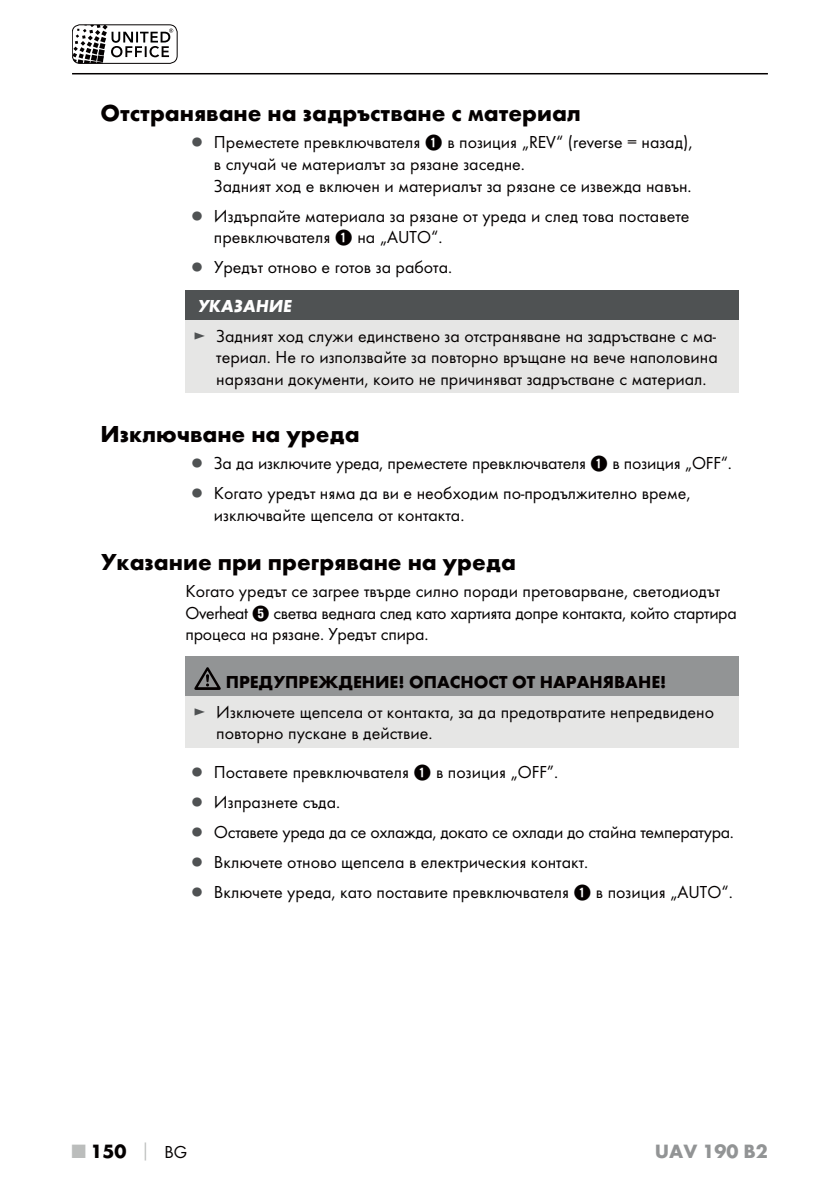
<style>
.page{position:relative;width:840px;height:1191px;background:#fff}
.page>*{position:absolute;margin:0;border:0;box-sizing:border-box;transform-origin:0 0}
.t1{font:700 24px "Futura";color:#040000}
.t2{font:700 20px "Futura";color:#929495}
.t3{font:700 20px "Futura";color:#040000}
.t4{font:18px/21.6px "Futura Boo";color:#040000}
.t5{font:18px "Futura Boo";letter-spacing:-.02em;color:#040000}
.t6{font:700 18px "Futura";color:#040000}
.t7{font:italic 700 18px "Futura";color:#fff}
.s1{color:#4f5253}
.s2{font-family:"Hako PI Nummern"}
.s3{color:#bbbdbc}
.s4{font-size:18px;color:#bbbdbc}
.s5{font-family:"Futura Boo";font-weight:400;font-size:18px}
</style>
<div class="page">
<hr style="left:72px;top:73px;width:695px;height:1px;background:#040000">
<svg style="left:72px;top:25px;width:101px;height:38px"></svg>
<div style="left:72px;top:25px;width:105px;height:39px;border:1px solid #040000;border-radius:8px"></div>
<div style="left:185px;top:290px;width:553px;height:30px;background:#4f5253"></div>
<div style="left:185px;top:320px;width:553px;height:73px;background:#e6e6e5"></div>
<div style="left:185px;top:656px;width:553px;height:40px;background:#929495"></div>
<div style="left:185px;top:696px;width:553px;height:51px;background:#e6e6e5"></div>
<svg style="left:194px;top:667px;width:26px;height:23px"></svg>
<h1 class="t1" style="left:100px;top:104px;width:481px">Отстраняване на задръстване с материал</h1>
<p class="t4" style="left:214px;top:132px;width:480px;text-indent:-23px"><span class="s1">●</span> Преместете превключвателя <span class="s2">1</span> в позиция „REV“ (reverse = назад), в случай че материалът за рязане заседне.<br>Задният ход е включен и материалът за рязане се извежда навън.</p>
<p class="t4" style="left:214px;top:206px;width:477px;text-indent:-23px"><span class="s1">●</span> Издърпайте материала за рязане от уреда и след това поставете превключвателя <span class="s2">1</span> на „AUTO“.</p>
<p class="t4" style="left:191px;top:257px;width:262px"><span class="s1">●</span> Уредът отново е готов за работа.</p>
<p class="t7" style="left:198px;top:300px;width:95px">УКАЗАНИЕ</p>
<p class="t4" style="left:216px;top:326px;width:502px;text-align:justify;text-indent:-23px"><span class="s1">►</span> Задният ход служи единствено за отстраняване на задръстване с ма&shy;териал. Не го използвайте за повторно връщане на вече наполовина нарязани документи, които не причиняват задръстване с материал.</p>
<h1 class="t1" style="left:100px;top:424px;width:261px">Изключване на уреда</h1>
<p class="t4" style="left:191px;top:453px;width:542px"><span class="s1">●</span> За да изключите уреда, преместете превключвателя <span class="s2">1</span> в позиция „OFF“.</p>
<p class="t4" style="left:214px;top:483px;width:478px;text-indent:-23px"><span class="s1">●</span> Когато уредът няма да ви е необходим по-продължително време, изключвайте щепсела от контакта.</p>
<h1 class="t1" style="left:100px;top:552px;width:417px">Указание при прегряване на уреда</h1>
<p class="t4" style="left:185px;top:581px;width:552px">Когато уредът се загрее твърде силно поради претоварване, светодиодът<br>Overheat <span class="s2">5</span> светва веднага след като хартията допре контакта, който стартира процеса на рязане. Уредът спира.</p>
<p class="t6" style="left:225px;top:675px;width:442px">ПРЕДУПРЕЖДЕНИЕ! ОПАСНОСТ ОТ НАРАНЯВАНЕ!</p>
<p class="t4" style="left:216px;top:701px;width:499px;text-indent:-23px"><span class="s1">►</span> Изключете щепсела от контакта, за да предотвратите непредвидено повторно пускане в действие.</p>
<p class="t4" style="left:191px;top:762px;width:368px"><span class="s1">●</span> Поставете превключвателя <span class="s2">1</span> в позиция „OFF”.</p>
<p class="t4" style="left:191px;top:792px;width:150px"><span class="s1">●</span> Изпразнете съда.</p>
<p class="t5" style="left:191px;top:823px;width:544px"><span class="s1">●</span> Оставете уреда да се охлажда, докато се охлади до стайна температура.</p>
<p class="t4" style="left:191px;top:852px;width:398px"><span class="s1">●</span> Включете отново щепсела в електрическия контакт.</p>
<p class="t4" style="left:191px;top:882px;width:542px"><span class="s1">●</span> Включете уреда, като поставите превключвателя <span class="s2">1</span> в позиция „AUTO“.</p>
<p class="t3" style="left:72px;top:1143px;width:116px"><span class="s3">■</span> 150 <span class="s4">│</span> <span class="s5">BG</span></p>
<p class="t2" style="left:654px;top:1143px;width:114px">UAV 190 B2</p>
</div>
